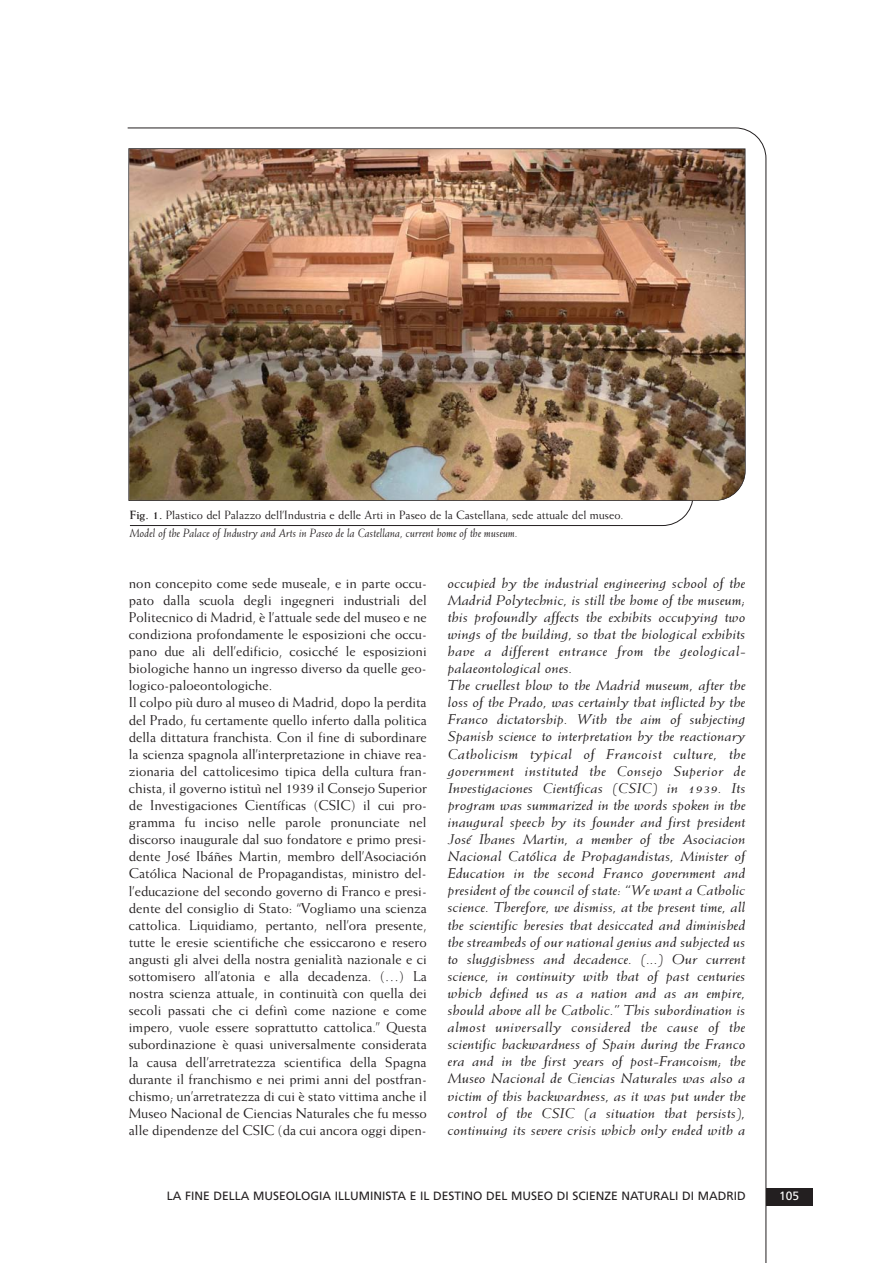
<style>
.page{position:relative;width:893px;height:1263px;background:#fff}
.page>*{position:absolute;margin:0;border:0;box-sizing:border-box;transform-origin:0 0}
.t1{font:14.25px/17.1px "Weiss";color:#231f20}
.t2{font:italic 14.25px/17.1px "Weiss";color:#231f20;scale:1.2 1}
.t3{font:12px/18px "Weiss";color:#231f20}
.t4{font:12px "Frutiger";color:#231f20}
.t5{font:12px "Frutiger";color:#fff}
.s1{font-weight:700}
.s2{font-style:italic}
</style>
<div class="page">
<div style="left:765px;top:1189px;width:47px;height:17px;background:#231f20"></div>
<svg style="left:129px;top:501px;width:564px;height:25px"></svg>
<img style="left:128px;top:148px;width:617px;height:353px">
<p class="t3" style="left:130px;top:506px;width:495px"><span class="s1">Fig. 1.</span> Plastico del Palazzo dell’Industria e delle Arti in Paseo de la Castellana, sede attuale del museo.<br><span class="s2">Model of the Palace of Industry and Arts in Paseo de la Castellana, current home of the museum.</span></p>
<p class="t1" style="left:129px;top:575px;width:299px">non concepito come sede museale, e in parte occu&shy;pato dalla scuola degli ingegneri industriali del Politecnico di Madrid, è l’attuale sede del museo e ne condiziona profondamente le esposizioni che occu&shy;pano due ali dell’edificio, cosicché le esposizioni biologiche hanno un ingresso diverso da quelle geo&shy;logico-paloeontologiche.<br>Il colpo più duro al museo di Madrid, dopo la perdita del Prado, fu certamente quello inferto dalla politica della dittatura franchista. Con il fine di subordinare la scienza spagnola all’interpretazione in chiave rea&shy;zionaria del cattolicesimo tipica della cultura fran&shy;chista, il governo istituì nel 1939 il Consejo Superior de Investigaciones Científicas (CSIC) il cui pro&shy;gramma fu inciso nelle parole pronunciate nel discorso inaugurale dal suo fondatore e primo presi&shy;dente José Ibáñes Martin, membro dell’Asociación Católica Nacional de Propagandistas, ministro del&shy;l’educazione del secondo governo di Franco e presi&shy;dente del consiglio di Stato: “Vogliamo una scienza cattolica. Liquidiamo, pertanto, nell’ora presente, tutte le eresie scientifiche che essiccarono e resero angusti gli alvei della nostra genialità nazionale e ci sottomisero all’atonia e alla decadenza. (…) La nostra scienza attuale, in continuità con quella dei secoli passati che ci definì come nazione e come impero, vuole essere soprattutto cattolica.” Questa subordinazione è quasi universalmente considerata la causa dell’arretratezza scientifica della Spagna durante il franchismo e nei primi anni del postfran&shy;chismo; un’arretratezza di cui è stato vittima anche il Museo Nacional de Ciencias Naturales che fu messo alle dipendenze del CSIC (da cui ancora oggi dipen-</p>
<p class="t2" style="left:447px;top:575px;width:250px">occupied by the industrial engineering school of the Madrid Polytechnic, is still the home of the museum; this profoundly affects the exhibits occupying two wings of the building, so that the biological exhibits have a different entrance from the geological&shy;palaeontological ones.<br>The cruellest blow to the Madrid museum, after the loss of the Prado, was certainly that inflicted by the Franco dictatorship. With the aim of subjecting Spanish science to interpretation by the reactionary Catholicism typical of Francoist culture, the government instituted the Consejo Superior de Investigaciones Científicas (CSIC) in 1939. Its program was summarized in the words spoken in the inaugural speech by its founder and first president José Ibanes Martin, a member of the Asociacion Nacional Católica de Propagandistas, Minister of Education in the second Franco government and president of the council of state: “We want a Catholic science. Therefore, we dismiss, at the present time, all the scientific heresies that desiccated and diminished the streambeds of our national genius and subjected us to sluggishness and decadence. (...) Our current science, in continuity with that of past centuries which defined us as a nation and as an empire, should above all be Catholic.” This subordination is almost universally considered the cause of the scientific backwardness of Spain during the Franco era and in the first years of post-Francoism; the Museo Nacional de Ciencias Naturales was also a victim of this backwardness, as it was put under the control of the CSIC (a situation that persists), continuing its severe crisis which only ended with a</p>
<p class="t4" style="left:167px;top:1191px;width:580px">LA FINE DELLA MUSEOLOGIA ILLUMINISTA E IL DESTINO DEL MUSEO DI SCIENZE NATURALI DI MADRID</p>
<p class="t5" style="left:779px;top:1191px;width:21px">105</p>
</div>
